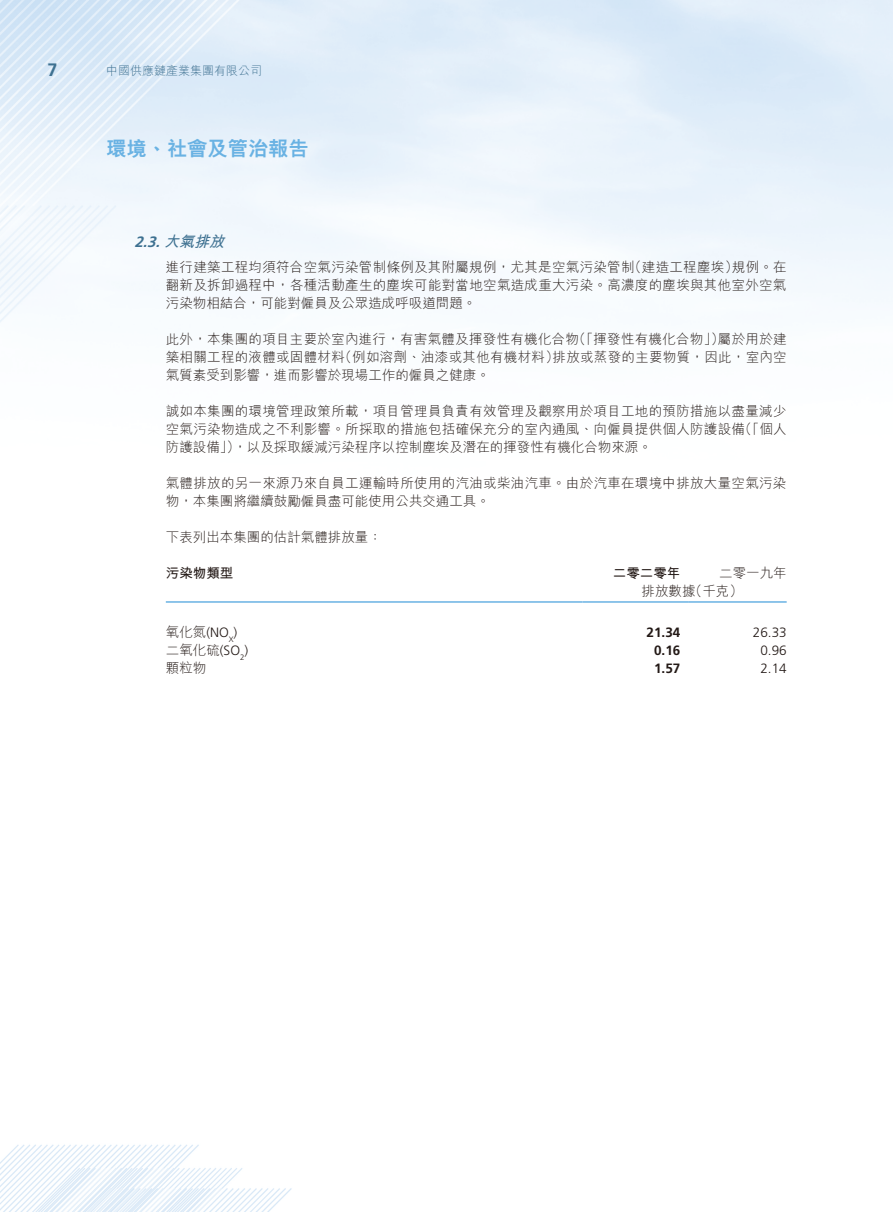
<style>
.page{position:relative;width:893px;height:1212px;background:#fff}
.page>*{position:absolute;margin:0;border:0;box-sizing:border-box;transform-origin:0 0}
.t1{font:800 20.25px "M Hei HK";color:#69b2e3}
.t2{font:700 18px "Frutiger LT Std";color:#3e7191}
.t3{font:italic 700 15px "Frutiger LT Std";color:#3e7191}
.t4{font:300 13.5px/18px "M Hei HK";letter-spacing:.02em;color:#231916}
.t5{font:300 13.5px/18px "M Hei HK";color:#231916}
.t6{font:300 13.5px "Frutiger LT Std";color:#231916}
.t7{font:700 13.5px "Frutiger LT Std";color:#231916}
.t8{font:700 13.5px "M Hei HK";color:#231916}
.t9{font:300 12px "M Hei HK";color:#3e7191}
.t10{font:300 7.8px "Frutiger LT Std";color:#231916}
.s1{font-family:"M Hei HK"}
.s2{font-family:"Frutiger LT Std"}
</style>
<div class="page">
<img style="left:0;top:0;width:893px;height:1212px">
<hr style="left:166px;top:601px;width:417px;height:2px;background:#69b2e3">
<hr style="left:583px;top:601px;width:106px;height:2px;background:#69b2e3">
<hr style="left:689px;top:601px;width:98px;height:2px;background:#69b2e3">
<h2 class="t2" style="left:48px;top:59px;width:12px">7</h2>
<p class="t9" style="left:106px;top:64px;width:157px">中國供應鏈產業集團有限公司</p>
<h1 class="t1" style="left:106px;top:139px;width:204px">環境、社會及管治報告</h1>
<p class="t3" style="left:135px;top:233px;width:96px">2.3. <span class="s1">大氣排放</span></p>
<p class="t4" style="left:628px;top:258px;width:112px">（建造工程塵埃）</p>
<p class="t4" style="left:166px;top:258px;width:622px">進行建築工程均須符合空氣污染管制條例及其附屬規例，尤其是空氣污染管制<br>翻新及拆卸過程中，各種活動產生的塵埃可能對當地空氣造成重大污染。高濃度的塵埃與其他室外空氣污染物相結合，可能對僱員及公眾造成呼吸道問題。</p>
<p class="t4" style="left:718px;top:330px;width:70px">屬於用於建</p>
<p class="t4" style="left:732px;top:258px;width:56px">規例。在</p>
<p class="t4" style="left:573px;top:330px;width:153px">（「揮發性有機化合物」）</p>
<p class="t4" style="left:553px;top:330px;width:236px;text-indent:-387px">此外，本集團的項目主要於室內進行，有害氣體及揮發性有機化合物<br>排放或蒸發的主要物質，因此，室內空</p>
<p class="t4" style="left:338px;top:348px;width:222px">（例如溶劑、油漆或其他有機材料）</p>
<p class="t5" style="left:166px;top:348px;width:326px">築相關工程的液體或固體材料<br>氣質素受到影響，進而影響於現場工作的僱員之健康。</p>
<p class="t4" style="left:166px;top:402px;width:622px;text-align:right">誠如本集團的環境管理政策所載，項目管理員負責有效管理及觀察用於項目工地的預防措施以盡量減少（「個人</p>
<p class="t4" style="left:233px;top:420px;width:513px;text-indent:-68px">空氣污染物造成之不利影響。所採取的措施包括確保充分的室內通風、向僱員提供個人防護設備，以及採取緩減污染程序以控制塵埃及潛在的揮發性有機化合物來源。</p>
<p class="t4" style="left:166px;top:438px;width:76px">防護設備」）</p>
<p class="t4" style="left:166px;top:474px;width:622px">氣體排放的另一來源乃來自員工運輸時所使用的汽油或柴油汽車。由於汽車在環境中排放大量空氣污染物，本集團將繼續鼓勵僱員盡可能使用公共交通工具。</p>
<p class="t5" style="left:166px;top:528px;width:218px">下表列出本集團的估計氣體排放量：</p>
<p class="t4" style="left:719px;top:564px;width:69px">二零一九年</p>
<p class="t8" style="left:613px;top:564px;width:69px">二零二零年</p>
<p class="t8" style="left:166px;top:564px;width:69px">污染物類型</p>
<p class="t4" style="left:689px;top:582px;width:55px">（千克(</p>
<p class="t4" style="left:642px;top:582px;width:55px">排放數據</p>
<p class="t6" style="left:166px;top:625px;width:73px"><span class="s1">氧化氮</span>(NO<sub>X</sub>(</p>
<p class="t7" style="left:647px;top:624px;width:35px">21.34</p>
<p class="t6" style="left:753px;top:625px;width:35px">26.33</p>
<p class="t4" style="left:166px;top:641px;width:84px">二氧化硫<span class="s2">(SO (</span></p>
<p class="t6" style="left:760px;top:643px;width:28px">0.96</p>
<p class="t7" style="left:654px;top:642px;width:28px">0.16</p>
<p class="t10" style="left:240px;top:652px;width:6px">2</p>
<p class="t4" style="left:166px;top:659px;width:42px">顆粒物</p>
<p class="t6" style="left:760px;top:661px;width:28px">2.14</p>
<p class="t7" style="left:654px;top:660px;width:28px">1.57</p>
</div>
